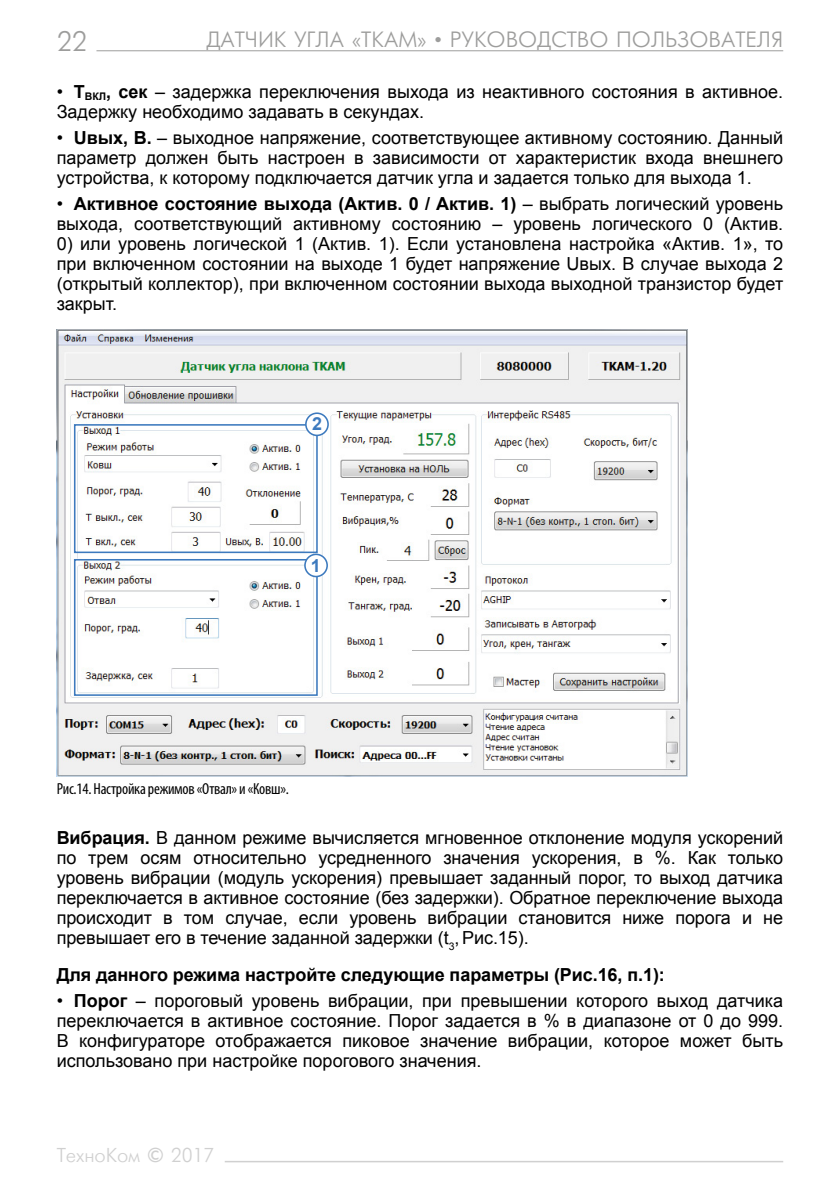
<style>
.page{position:relative;width:840px;height:1191px;background:#fff}
.page>*{position:absolute;margin:0;border:0;box-sizing:border-box;transform-origin:0 0}
.t1{font:28px "Futuris Cyrillic";color:#9d9d9c}
.t2{font:22px "Futuris Cyrillic";color:#9d9d9c}
.t3{font:20px "Futuris Cyrillic";letter-spacing:-.005em;color:#d0d0d0}
.t4{font:18px/20px "Arial";color:#000;text-align:justify}
.t5{font:700 18px "Arial";letter-spacing:-.005em;color:#000}
.t6{font:700 18px "Arial";color:#3d7abe}
.t7{font:condensed 16px "Myriad Pro";letter-spacing:-.015em;color:#000}
.s1{font-weight:700}
</style>
<div class="page">
<hr style="left:96px;top:50px;width:686px;height:1px;background:#9d9d9c">
<hr style="left:225px;top:1160px;width:557px;height:2px;background:#d0d0d0">
<img style="left:57px;top:329px;width:630px;height:447px">
<div style="left:74px;top:424px;width:243px;height:129px;border:2px solid #3d7abe"></div>
<div style="left:306px;top:413px;width:22px;height:22px;background:#fff;border-radius:50%"></div>
<div style="left:305px;top:412px;width:23px;height:24px;border:2px solid #3d7abe;border-radius:50%"></div>
<div style="left:74px;top:559px;width:243px;height:137px;border:2px solid #3d7abe"></div>
<div style="left:305px;top:554px;width:22px;height:22px;background:#fff;border-radius:50%"></div>
<div style="left:304px;top:553px;width:24px;height:24px;border:2px solid #3d7abe;border-radius:50%"></div>
<h1 class="t1" style="left:57px;top:27px;width:32px">22</h1>
<p class="t2" style="left:206px;top:29px;width:578px">ДАТЧИК УГЛА «TKAM» • РУКОВОДСТВО ПОЛЬЗОВАТЕЛЯ</p>
<p class="t4" style="left:57px;top:82px;width:727px">• <span class="s1">T</span><sub>ВКЛ</sub><span class="s1">, сек</span> – задержка переключения выхода из неактивного состояния в активное.<br>Задержку необходимо задавать в секундах.</p>
<p class="t4" style="left:57px;top:128px;width:727px">• <span class="s1">Uвых, В.</span> – выходное напряжение, соответствующее активному состоянию. Данный параметр должен быть настроен в зависимости от характеристик входа внешнего устройства, к которому подключается датчик угла и задается только для выхода 1.</p>
<p class="t4" style="left:57px;top:193px;width:727px">• <span class="s1">Активное состояние выхода (Актив. 0 / Актив. 1)</span> – выбрать логический уровень выхода, соответствующий активному состоянию – уровень логического 0 (Актив.</p>
<p class="t4" style="left:57px;top:233px;width:727px">0) или уровень логической 1 (Актив. 1). Если установлена настройка «Актив. 1», то при включенном состоянии на выходе 1 будет напряжение Uвых. В случае выхода 2 (открытый коллектор), при включенном состоянии выхода выходной транзистор будет закрыт.</p>
<p class="t6" style="left:312px;top:412px;width:11px">2</p>
<p class="t6" style="left:310px;top:553px;width:11px">1</p>
<p class="t7" style="left:57px;top:779px;width:234px">Рис.14. Настройка режимов «Отвал» и «Ковш».</p>
<p class="t4" style="left:57px;top:828px;width:727px"><span class="s1">Вибрация.</span> В данном режиме вычисляется мгновенное отклонение модуля ускорений по трем осям относительно усредненного значения ускорения, в %. Как только уровень вибрации (модуль ускорения) превышает заданный порог, то выход датчика переключается в активное состояние (без задержки). Обратное переключение выхода происходит в том случае, если уровень вибрации становится ниже порога и не превышает его в течение заданной задержки (t<sub>3</sub>, Рис.15).</p>
<p class="t5" style="left:57px;top:962px;width:609px">Для данного режима настройте следующие параметры (Рис.16, п.1):</p>
<p class="t4" style="left:57px;top:990px;width:727px">• <span class="s1">Порог</span> – пороговый уровень вибрации, при превышении которого выход датчика переключается в активное состояние. Порог задается в % в диапазоне от 0 до 999.<br>В конфигураторе отображается пиковое значение вибрации, которое может быть использовано при настройке порогового значения.</p>
<p class="t3" style="left:57px;top:1144px;width:159px">ТехноКом © 2017</p>
</div>
